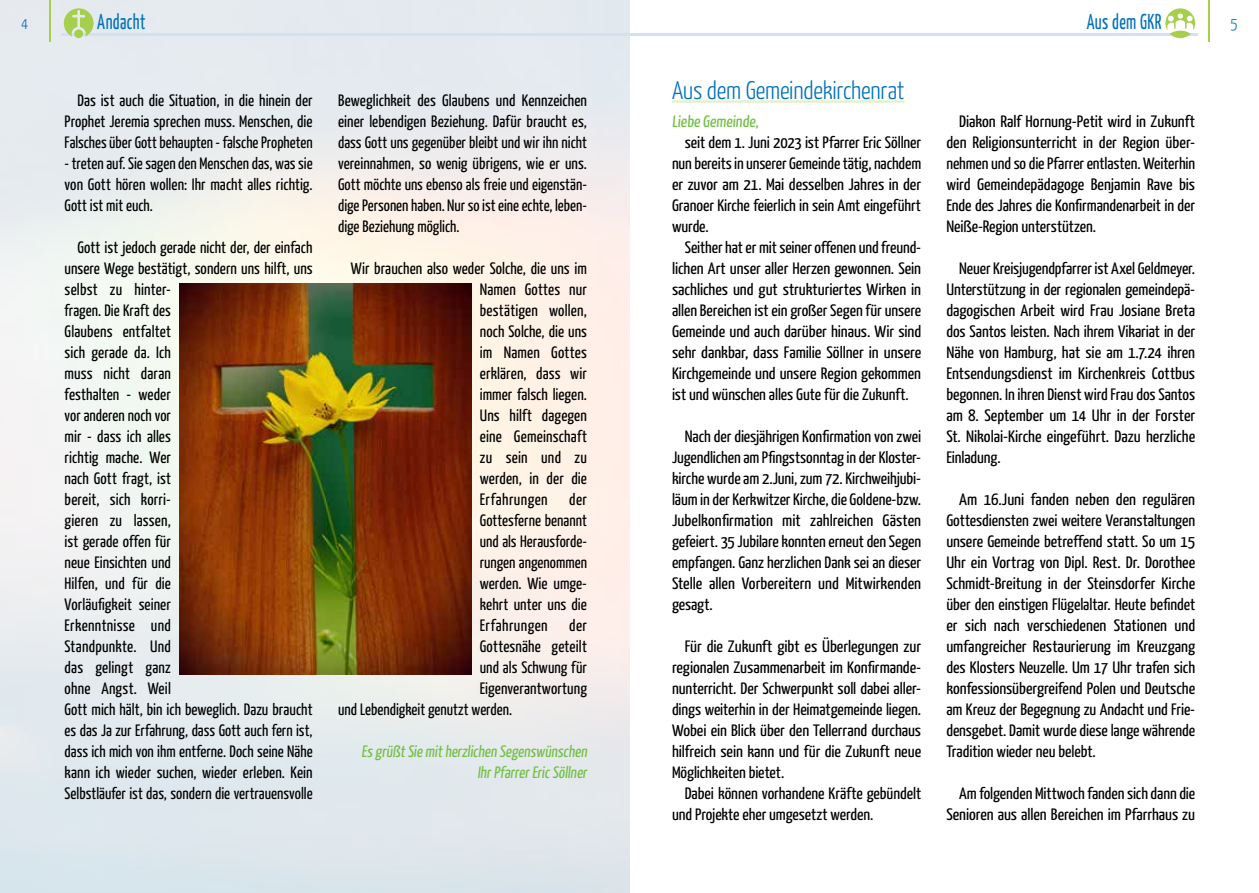
<style>
.page{position:relative;width:1259px;height:893px;background:#fff}
.page>*{position:absolute;margin:0;border:0;box-sizing:border-box;transform-origin:0 0}
.t1{font:300 25.5px "Yanone Kaffeesatz";letter-spacing:-.01em;color:#0072bc}
.t2{font:21.6px "Yanone Kaffeesatz";letter-spacing:.02em;color:#0072bc;scale:.83 1}
.t3{font:16.5px/21px "Yanone Kaffeesatz";color:#000;text-align:justify}
.t4{font:16.5px/21px "Yanone Kaffeesatz";color:#000;text-align:justify;scale:1.09 1}
.t5{font:16.5px/21px "Yanone Kaffeesatz";color:#000;text-align:justify;scale:1.06 1}
.t6{font:16.5px/21px "Yanone Kaffeesatz";color:#000;text-align:justify;scale:1.07 1}
.t7{font:16.5px/21px "Yanone Kaffeesatz";color:#72bf44;text-align:right}
.t8{font:16.5px "Yanone Kaffeesatz";color:#72bf44;scale:1.07 1}
.t9{font:300 16.5px "Yanone Kaffeesatz";color:#0072bc}
</style>
<div class="page">
<img style="left:0;top:0;width:629px;height:893px">
<hr style="left:672px;top:100px;width:232px;height:3px;background:#e6f0d0">
<img style="left:179px;top:284px;width:292px;height:390px">
<hr style="left:629px;top:33px;width:568px;height:3px;background:#d4dff2">
<hr style="left:61px;top:33px;width:568px;height:3px;background:#d4dff2">
<svg style="left:64px;top:8px;width:30px;height:30px"></svg>
<svg style="left:1165px;top:8px;width:30px;height:30px"></svg>
<hr style="left:1207px;top:0;width:2px;height:42px;background:#a5cf4d">
<hr style="left:49px;top:0;width:2px;height:42px;background:#a5cf4d">
<p class="t9" style="left:21px;top:14px;width:9px">4</p>
<h2 class="t2" style="left:97px;top:8px;width:59px">Andacht</h2>
<h2 class="t2" style="left:1086px;top:8px;width:92px">Aus dem GKR</h2>
<p class="t9" style="left:1230px;top:14px;width:9px">5</p>
<p class="t3" style="left:65px;top:89px;width:249px;text-indent:13px">Das ist auch die Situation, in die hinein der Prophet Jeremia sprechen muss. Menschen, die Falsches über Gott behaupten - falsche Propheten</p>
<p class="t3" style="left:65px;top:152px;width:249px">- treten auf. Sie sagen den Menschen das, was sie von Gott hören wollen: Ihr macht alles richtig.<br>Gott ist mit euch.</p>
<p class="t3" style="left:65px;top:236px;width:249px;text-align:left;text-indent:13px">Gott ist jedoch gerade nicht der, der einfach unsere Wege bestätigt, sondern uns hilft, uns selbst zu hinter-<br>fragen. Die Kraft des<br>Glaubens entfaltet<br>sich gerade da. Ich<br>muss nicht daran<br>festhalten - weder<br>vor anderen noch vor<br>mir - dass ich alles<br>richtig mache. Wer<br>nach Gott fragt, ist<br>bereit, sich korri-<br>gieren zu lassen,<br>ist gerade offen für<br>neue Einsichten und<br>Hilfen, und für die<br>Vorläufigkeit seiner<br>Erkenntnisse und<br>Standpunkte. Und<br>das gelingt ganz<br>ohne Angst. Weil<br>Gott mich hält, bin ich beweglich. Dazu braucht es das Ja zur Erfahrung, dass Gott auch fern ist, dass ich mich von ihm entferne. Doch seine Nähe kann ich wieder suchen, wieder erleben. Kein<br>Selbstläufer ist das, sondern die vertrauensvolle</p>
<p class="t3" style="left:338px;top:89px;width:250px">Beweglichkeit des Glaubens und Kennzeichen einer lebendigen Beziehung. Dafür braucht es, dass Gott uns gegenüber bleibt und wir ihn nicht vereinnahmen, so wenig übrigens, wie er uns.<br>Gott möchte uns ebenso als freie und eigenstän&shy;dige Personen haben. Nur so ist eine echte, leben&shy;dige Beziehung möglich.</p>
<p class="t3" style="left:480px;top:257px;width:109px;text-indent:-129px">Wir brauchen also weder Solche, die uns im Namen Gottes nur bestätigen wollen, noch Solche, die uns im Namen Gottes erklären, dass wir immer falsch liegen.<br>Uns hilft dagegen eine Gemeinschaft zu sein und zu werden, in der die Erfahrungen</p>
<p class="t3" style="left:480px;top:488px;width:109px;text-indent:89px">der Gottesferne benannt und als Herausforde&shy;rungen angenommen werden. Wie umge&shy;kehrt unter uns die Erfahrungen</p>
<p class="t3" style="left:569px;top:614px;width:19px">der</p>
<p class="t3" style="left:480px;top:635px;width:109px">Gottesnähe geteilt</p>
<p class="t3" style="left:480px;top:656px;width:109px">und als Schwung für</p>
<p class="t3" style="left:480px;top:677px;width:109px">Eigenverantwortung</p>
<p class="t3" style="left:338px;top:698px;width:175px">und Lebendigkeit genutzt werden.</p>
<p class="t7" style="left:361px;top:740px;width:229px">Es grüßt Sie mit herzlichen Segenswünschen<br>IhrPfarrerEric Söllner</p>
<h1 class="t1" style="left:672px;top:74px;width:234px">Aus dem Gemeindekirchenrat</h1>
<p class="t8" style="left:672px;top:111px;width:84px">Liebe Gemeinde,</p>
<p class="t6" style="left:672px;top:131px;width:234px;text-indent:13px">seit dem 1. Juni 2023 ist Pfarrer Eric Söllner nun bereits in unserer Gemeinde tätig, nachdem er zuvor am 21. Mai desselben Jahres in der Granoer Kirche feierlich in sein Amt eingeführt wurde.</p>
<p class="t5" style="left:672px;top:236px;width:236px;text-indent:13px">Seither hat er mit seiner offenen und freund&shy;lichen Art unser aller Herzen gewonnen. Sein sachliches und gut strukturiertes Wirken in allen Bereichen ist ein großer Segen für unsere Gemeinde und auch darüber hinaus. Wir sind sehr dankbar, dass Familie Söllner in unsere Kirchgemeinde und unsere Region gekommen ist und wünschen alles Gute für die Zukunft.</p>
<p class="t6" style="left:672px;top:425px;width:234px;text-indent:13px">Nach der diesjährigen Konfirmation von zwei Jugendlichen am Pfingstsonntag in der Kloster&shy;kirche wurde am 2.Juni, zum 72. Kirchweihjubi&shy;läum in der Kerkwitzer Kirche, die Goldene-bzw.<br>Jubelkonfirmation mit zahlreichen Gästen gefeiert. 35 Jubilare konnten erneut den Segen empfangen. Ganz herzlichen Dank sei an dieser Stelle allen Vorbereitern und Mitwirkenden gesagt.</p>
<p class="t4" style="left:672px;top:635px;width:230px;text-indent:13px">Für die Zukunft gibt es Überlegungen zur regionalen Zusammenarbeit im Konfirmande&shy;nunterricht. Der Schwerpunkt soll dabei aller&shy;dings weiterhin in der Heimatgemeinde liegen.<br>Wobei ein Blick über den Tellerrand durchaus hilfreich sein kann und für die Zukunft neue Möglichkeiten bietet.</p>
<p class="t6" style="left:672px;top:782px;width:234px;text-indent:13px">Dabei können vorhandene Kräfte gebündelt und Projekte eher umgesetzt werden.</p>
<p class="t4" style="left:946px;top:110px;width:230px;text-indent:13px">Diakon Ralf Hornung-Petit wird in Zukunft den Religionsunterricht in der Region über&shy;nehmen und so die Pfarrer entlasten. Weiterhin wird Gemeindepädagoge Benjamin Rave bis Ende des Jahres die Konfirmandenarbeit in der Neiße-Region unterstützen.</p>
<p class="t5" style="left:946px;top:257px;width:236px;text-indent:13px">Neuer Kreisjugendpfarrer ist Axel Geldmeyer.<br>Unterstützung in der regionalen gemeindepä&shy;dagogischen Arbeit wird Frau Josiane Breta dos Santos leisten. Nach ihrem Vikariat in der Nähe von Hamburg, hat sie am 1.7.24 ihren Entsendungsdienst im Kirchenkreis Cottbus begonnen. In ihren Dienst wird Frau dos Santos am 8. September um 14 Uhr in der Forster St. Nikolai-Kirche eingeführt. Dazu herzliche Einladung.</p>
<p class="t4" style="left:946px;top:488px;width:230px;text-indent:13px">Am 16.Juni fanden neben den regulären Gottesdiensten zwei weitere Veranstaltungen unsere Gemeinde betreffend statt. So um 15<br>Uhr ein Vortrag von Dipl. Rest. Dr. Dorothee Schmidt-Breitung in der Steinsdorfer Kirche über den einstigen Flügelaltar. Heute befindet er sich nach verschiedenen Stationen und umfangreicher Restaurierung im Kreuzgang des Klosters Neuzelle. Um 17 Uhr trafen sich konfessionsübergreifend Polen und Deutsche am Kreuz der Begegnung zu Andacht und Frie&shy;densgebet. Damit wurde diese lange währende Tradition wieder neu belebt.</p>
<p class="t6" style="left:946px;top:782px;width:234px;text-align:right">Am folgenden Mittwoch fanden sich dann die<br>Senioren aus allen Bereichen im Pfarrhaus zu</p>
</div>
